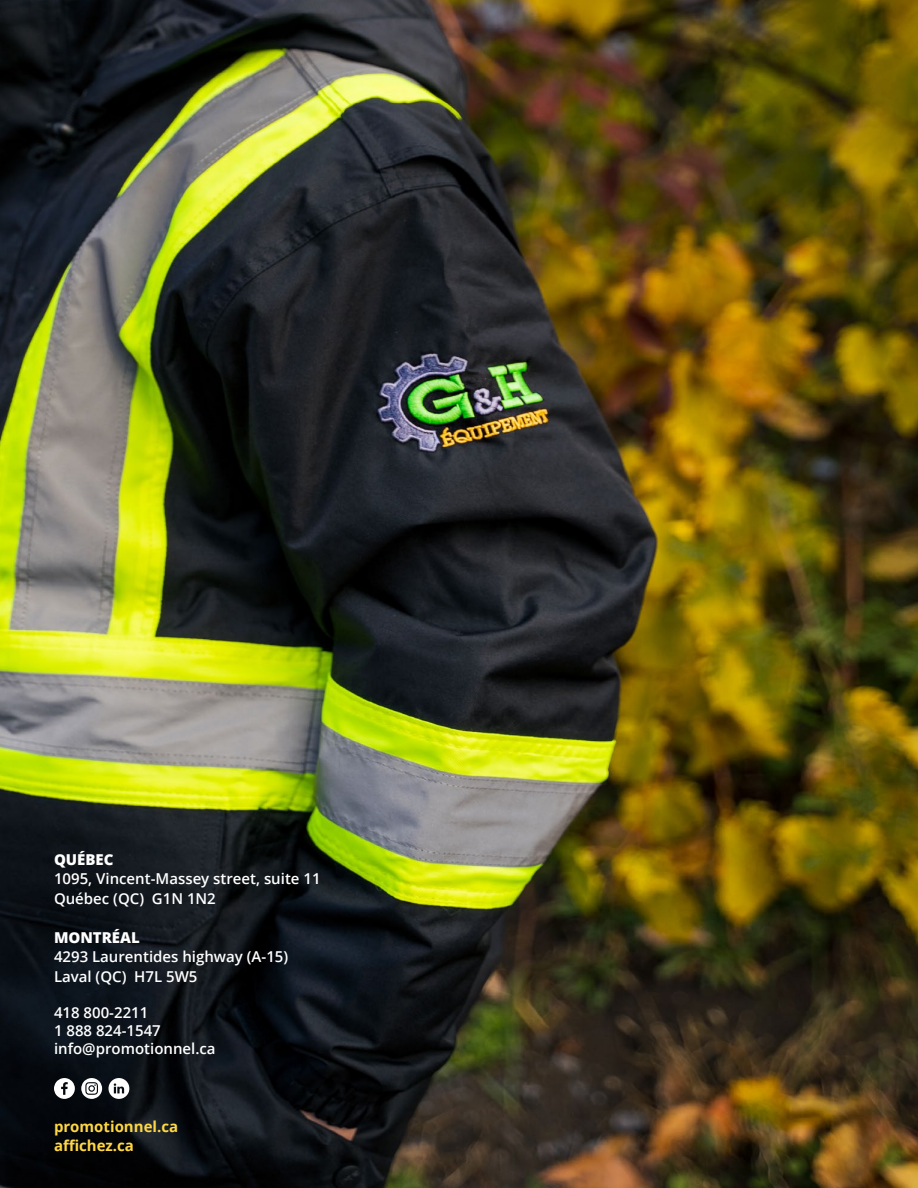
<style>
.page{position:relative;width:918px;height:1188px;background:#fff}
.page>*{position:absolute;margin:0;border:0;box-sizing:border-box;transform-origin:0 0}
.t1{font:600 15px/19.5px "Open Sans";color:#fff}
.t2{font:700 15px/19.5px "Open Sans";color:#ffd744}
.t3{font:800 15px "Open Sans";color:#fff}
</style>
<div class="page">
<img style="left:0;top:0;width:918px;height:1188px">
<svg style="left:108px;top:1078px;width:21px;height:21px"></svg>
<svg style="left:81px;top:1078px;width:21px;height:21px"></svg>
<svg style="left:54px;top:1078px;width:21px;height:21px"></svg>
<p class="t3" style="left:54px;top:848px;width:61px">QUÉBEC</p>
<p class="t1" style="left:54px;top:869px;width:268px">1095, Vincent-Massey street, suite 11<br>Québec (QC) G1N 1N2</p>
<p class="t3" style="left:54px;top:926px;width:87px">MONTRÉAL</p>
<p class="t1" style="left:54px;top:947px;width:236px">4293 Laurentides highway (A-15)<br>Laval (QC) H7L 5W5</p>
<p class="t1" style="left:54px;top:1003px;width:163px;line-height:18px">418 800-2211<br>1 888 824-1547 info@promotionnel.ca</p>
<p class="t2" style="left:54px;top:1116px;width:126px">promotionnel.ca affichez.ca</p>
</div>
